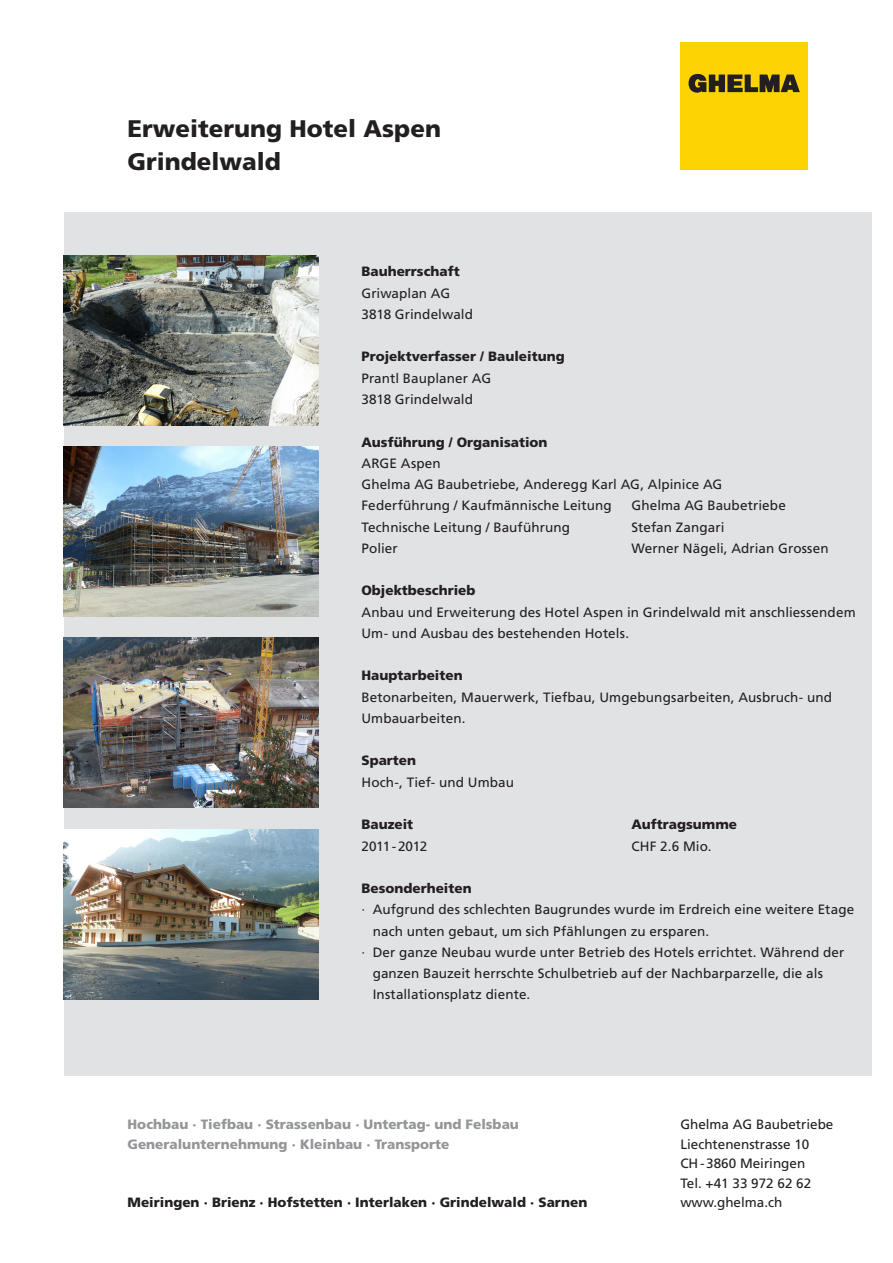
<style>
.page{position:relative;width:893px;height:1263px;background:#fff}
.page>*{position:absolute;margin:0;border:0;box-sizing:border-box;transform-origin:0 0}
.t1{font:900 24px "Frutiger LT Std";color:#231f20}
.Text{font:13.5px/21.3px "Frutiger LT Std";letter-spacing:.005em;color:#231f20}
.Text-2{font:900 13.5px "Frutiger LT Std";color:#231f20}
.t2{font:900 13.5px "Frutiger LT Std";color:#939598}
.Text-3{font:13.5px "Frutiger LT Std";letter-spacing:-.02em;color:#231f20}
</style>
<div class="page">
<div style="left:64px;top:213px;width:808px;height:863px;background:#e1e2e4"></div>
<div style="left:680px;top:43px;width:128px;height:127px;background:#fed304"></div>
<svg style="left:688px;top:74px;width:112px;height:19px"></svg>
<img style="left:64px;top:255px;width:255px;height:170px">
<img style="left:64px;top:446px;width:255px;height:171px">
<img style="left:64px;top:638px;width:255px;height:170px">
<img style="left:64px;top:829px;width:255px;height:170px">
<p class="t1" style="left:128px;top:114px;width:315px">Erweiterung Hotel Aspen</p>
<p class="t1" style="left:128px;top:147px;width:155px">Grindelwald</p>
<p class="Text-2" style="left:361px;top:263px;width:100px">Bauherrschaft</p>
<p class="Text" style="left:361px;top:282px;width:90px">Griwaplan AG</p>
<p class="Text" style="left:361px;top:304px;width:113px">3818 Grindelwald</p>
<p class="Text-2" style="left:361px;top:349px;width:205px">Projektverfasser / Bauleitung</p>
<p class="Text" style="left:361px;top:367px;width:131px">Prantl Bauplaner AG</p>
<p class="Text" style="left:361px;top:389px;width:113px">3818 Grindelwald</p>
<p class="Text-2" style="left:361px;top:434px;width:188px">Ausführung / Organisation</p>
<p class="Text" style="left:361px;top:452px;width:81px">ARGE Aspen</p>
<p class="Text" style="left:361px;top:474px;width:362px">Ghelma AG Baubetriebe, Anderegg Karl AG, Alpinice AG</p>
<p class="Text" style="left:361px;top:495px;width:252px">Federführung / Kaufmännische Leitung</p>
<p class="Text" style="left:631px;top:495px;width:156px">Ghelma AG Baubetriebe</p>
<p class="Text" style="left:361px;top:516px;width:210px">Technische Leitung / Bauführung</p>
<p class="Text" style="left:631px;top:516px;width:94px">Stefan Zangari</p>
<p class="Text" style="left:361px;top:537px;width:38px">Polier</p>
<p class="Text" style="left:631px;top:537px;width:199px">Werner Nägeli, Adrian Grossen</p>
<p class="Text-2" style="left:361px;top:582px;width:116px">Objektbeschrieb</p>
<p class="Text" style="left:361px;top:601px;width:496px">Anbau und Erweiterung des Hotel Aspen in Grindelwald mit anschliessendem<br>Um- und Ausbau des bestehenden Hotels.</p>
<p class="Text-2" style="left:361px;top:667px;width:103px">Hauptarbeiten</p>
<p class="Text" style="left:361px;top:686px;width:472px">Betonarbeiten, Mauerwerk, Tiefbau, Umgebungsarbeiten, Ausbruch- und<br>Umbauarbeiten.</p>
<p class="Text-2" style="left:361px;top:752px;width:56px">Sparten</p>
<p class="Text" style="left:361px;top:771px;width:154px">Hoch-, Tief- und Umbau</p>
<p class="Text-2" style="left:361px;top:816px;width:53px">Bauzeit</p>
<p class="Text-2" style="left:631px;top:816px;width:107px">Auftragsumme</p>
<p class="Text-3" style="left:361px;top:838px;width:67px">2011-2012</p>
<p class="Text" style="left:631px;top:835px;width:82px">CHF 2.6 Mio.</p>
<p class="Text-2" style="left:361px;top:880px;width:112px">Besonderheiten</p>
<p class="Text" style="left:373px;top:899px;width:483px;text-indent:-11px">· Aufgrund des schlechten Baugrundes wurde im Erdreich eine weitere Etage nach unten gebaut, um sich Pfählungen zu ersparen.</p>
<p class="Text" style="left:373px;top:941px;width:473px;text-indent:-11px">· Der ganze Neubau wurde unter Betrieb des Hotels errichtet. Während der ganzen Bauzeit herrschte Schulbetrieb auf der Nachbarparzelle, die als<br>Installationsplatz diente.</p>
<p class="t2" style="left:128px;top:1116px;width:393px">Hochbau · Tiefbau · Strassenbau · Untertag- und Felsbau</p>
<p class="t2" style="left:128px;top:1136px;width:323px">Generalunternehmung · Kleinbau · Transporte</p>
<p class="Text-2" style="left:128px;top:1194px;width:461px">Meiringen · Brienz · Hofstetten · Interlaken · Grindelwald · Sarnen</p>
<p class="Text" style="left:680px;top:1114px;width:155px">Ghelma AG Baubetriebe</p>
<p class="Text" style="left:680px;top:1133px;width:131px">Liechtenenstrasse 10</p>
<p class="Text" style="left:680px;top:1153px;width:126px">CH-3860 Meiringen</p>
<p class="Text" style="left:680px;top:1172px;width:132px">Tel. +41 33 972 62 62</p>
<p class="Text" style="left:680px;top:1192px;width:104px">www.ghelma.ch</p>
</div>
